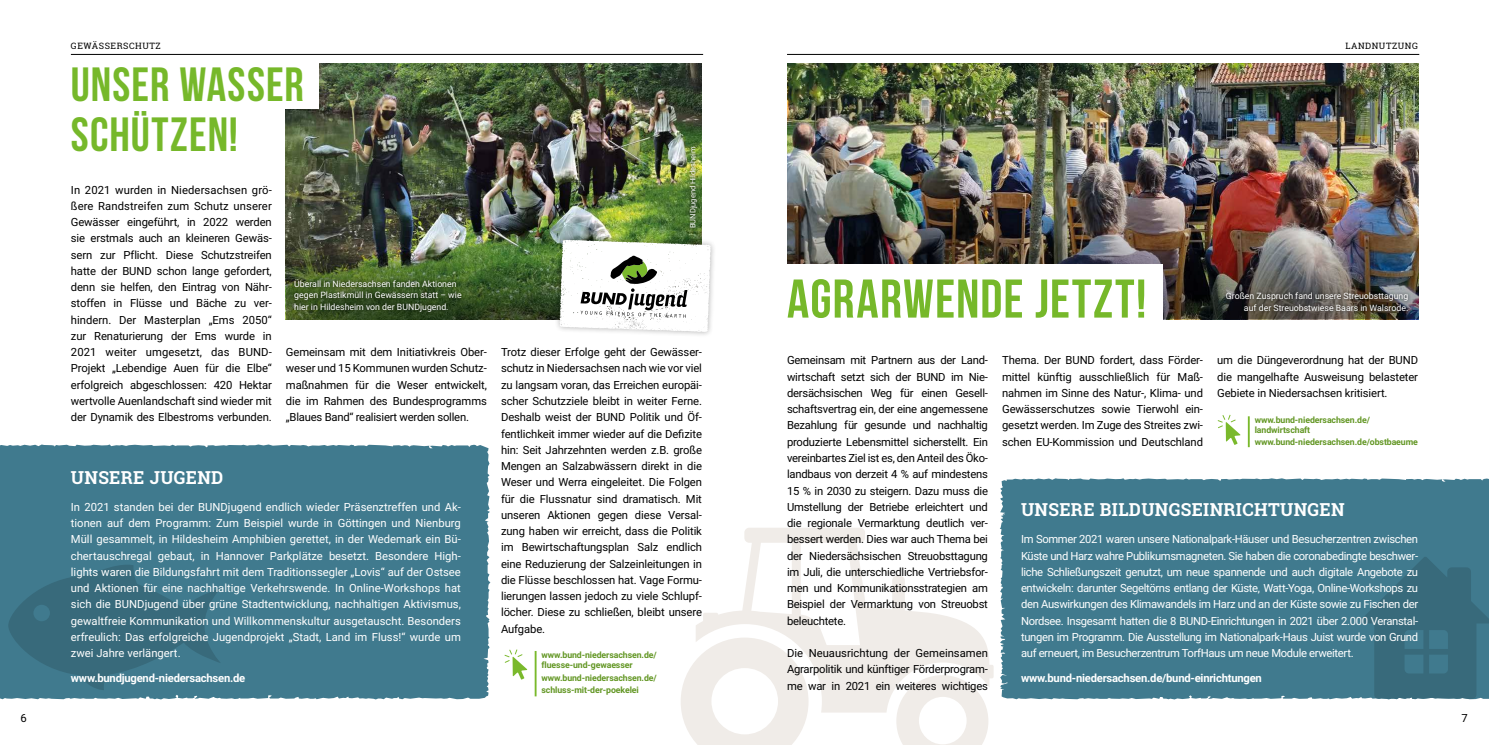
<style>
.page{position:relative;width:1489px;height:745px;background:#fff}
.page>*{position:absolute;margin:0;border:0;box-sizing:border-box;transform-origin:0 0}
.t1{font:54.38px "Bebas Neue";letter-spacing:.02em;color:#76b82a}
.t2{font:47.88px/50px "Bebas Neue";letter-spacing:.02em;color:#76b82a}
.t3{font:700 17.88px "Roboto Slab";letter-spacing:.02em;color:#fff}
.t4{font:11.25px/16.2px "Roboto";letter-spacing:-.01em;color:#000;text-align:justify}
.t5{font:11.25px/16.2px "Roboto";letter-spacing:-.01em;color:#fff;text-align:justify}
.t6{font:700 11.25px "Roboto";letter-spacing:-.02em;color:#fff}
.t7{font:8.75px/11.2px "Roboto";color:#fff}
.t8{font:700 8.75px/10.2px "Roboto";letter-spacing:-.01em;color:#629623}
.t9{font:8.75px "Roboto Slab";letter-spacing:.06em;color:#000}
.t10{font:7.5px "Roboto";color:#fff}
</style>
<div class="page">
<hr style="left:787px;top:54px;width:632px;height:1px;background:#000">
<svg style="left:681px;top:528px;width:312px;height:216px"></svg>
<img style="left:787px;top:64px;width:630px;height:48px">
<img style="left:787px;top:112px;width:630px;height:207px">
<img style="left:286px;top:64px;width:416px;height:149px">
<div style="left:55px;top:53px;width:264px;height:56px;background:#fff"></div>
<div style="left:0;top:444px;width:490px;height:255px;background:#407a8e"></div>
<hr style="left:534px;top:650px;width:2px;height:46px;background:#7ab92c">
<svg style="left:504px;top:649px;width:23px;height:30px"></svg>
<img style="left:286px;top:213px;width:416px;height:106px">
<div style="left:554px;top:234px;width:162px;height:103px;background:#000;opacity:.3"></div>
<svg style="left:559px;top:240px;width:151px;height:92px"></svg>
<div style="left:291px;top:275px;width:174px;height:40px;background:#000;opacity:.75"></div>
<div style="left:1000px;top:478px;width:488px;height:221px;background:#407a8e"></div>
<svg style="left:1359px;top:556px;width:129px;height:142px;background:#3b7082"></svg>
<hr style="left:1247px;top:416px;width:2px;height:31px;background:#7ab92c">
<svg style="left:1217px;top:414px;width:23px;height:30px"></svg>
<div style="left:768px;top:264px;width:395px;height:63px;background:#fff"></div>
<div style="left:1222px;top:288px;width:189px;height:26px;background:#000;opacity:.75"></div>
<div style="left:686px;top:143px;width:14px;height:88px;background:#000;opacity:.75"></div>
<svg style="left:8px;top:560px;width:213px;height:130px;background:#3b7183"></svg>
<hr style="left:71px;top:54px;width:632px;height:1px;background:#000">
<p class="t9" style="left:71px;top:40px;width:91px">GEWÄSSERSCHUTZ</p>
<p class="t9" style="left:1345px;top:40px;width:74px">LANDNUTZUNG</p>
<h2 class="t2" style="left:71px;top:58px;width:234px">UNSER WASSER<br>SCHÜTZEN!</h2>
<p class="t10" style="left:687px;top:228px;width:83px;rotate:-90deg">BUNDjugend Hildesheim</p>
<p class="t4" style="left:71px;top:181px;width:202px">In 2021 wurden in Niedersachsen grö&shy;ßere Randstreifen zum Schutz unserer Gewässer eingeführt, in 2022 werden sie erstmals auch an kleineren Gewäs&shy;sern zur Pflicht. Diese Schutzstreifen hatte der BUND schon lange gefordert, denn sie helfen, den Eintrag von Nähr&shy;stoffen in Flüsse und Bäche zu ver&shy;hindern. Der Masterplan „Ems 2050“ zur Renaturierung der Ems wurde in 2021 weiter umgesetzt, das BUND-Projekt „Lebendige Auen für die Elbe“ erfolgreich abgeschlossen: 420 Hektar wertvolle Auenlandschaft sind wieder mit der Dynamik des Elbestroms verbunden.</p>
<p class="t7" style="left:294px;top:278px;width:169px">Überall in Niedersachsen fanden Aktionen gegen Plastikmüll in Gewässern statt – wie hier in Hildesheim von der BUNDjugend.</p>
<p class="t4" style="left:286px;top:343px;width:202px">Gemeinsam mit dem Initiativkreis Ober&shy;weser und 15 Kommunen wurden Schutz&shy;maßnahmen für die Weser entwickelt, die im Rahmen des Bundesprogramms „Blaues Band“ realisiert werden sollen.</p>
<p class="t4" style="left:501px;top:343px;width:202px">Trotz dieser Erfolge geht der Gewässer&shy;schutz in Niedersachsen nach wie vor viel zu langsam voran, das Erreichen europäi&shy;scher Schutzziele bleibt in weiter Ferne.<br>Deshalb weist der BUND Politik und Öf&shy;fentlichkeit immer wieder auf die Defizite hin: Seit Jahrzehnten werden z.B. große Mengen an Salzabwässern direkt in die Weser und Werra eingeleitet. Die Folgen für die Flussnatur sind dramatisch. Mit unseren Aktionen gegen diese Versal&shy;zung haben wir erreicht, dass die Politik im Bewirtschaftungsplan Salz endlich eine Reduzierung der Salzeinleitungen in die Flüsse beschlossen hat. Vage Formu&shy;lierungen lassen jedoch zu viele Schlupf&shy;löcher. Diese zu schließen, bleibt unsere Aufgabe.</p>
<h3 class="t3" style="left:71px;top:465px;width:154px">UNSERE JUGEND</h3>
<p class="t5" style="left:71px;top:498px;width:391px">In 2021 standen bei der BUNDjugend endlich wieder Präsenztreffen und Ak&shy;tionen auf dem Programm: Zum Beispiel wurde in Göttingen und Nienburg Müll gesammelt, in Hildesheim Amphibien gerettet, in der Wedemark ein Bü&shy;chertauschregal gebaut, in Hannover Parkplätze besetzt. Besondere High&shy;lights waren die Bildungsfahrt mit dem Traditionssegler „Lovis“ auf der Ostsee und Aktionen für eine nachhaltige Verkehrswende. In Online-Workshops hat sich die BUNDjugend über grüne Stadtentwicklung, nachhaltigen Aktivismus, gewaltfreie Kommunikation und Willkommenskultur ausgetauscht. Besonders erfreulich: Das erfolgreiche Jugendprojekt „Stadt, Land im Fluss!“ wurde um zwei Jahre verlängert.</p>
<p class="t6" style="left:71px;top:669px;width:176px">www.bundjugend-niedersachsen.de</p>
<p class="t8" style="left:541px;top:649px;width:117px">www.bund-niedersachsen.de/ fluesse-und-gewaesser</p>
<p class="t8" style="left:541px;top:670px;width:117px;line-height:12.5px">www.bund-niedersachsen.de/ schluss-mit-der-poekelei</p>
<h1 class="t1" style="left:787px;top:269px;width:361px">AGRARWENDE JETZT!</h1>
<p class="t7" style="left:1225px;top:290px;width:184px;text-align:right">Großen Zuspruch fand unsere Streuobsttagung auf der Streuobstwiese Baars in Walsrode.</p>
<p class="t4" style="left:787px;top:351px;width:202px">Gemeinsam mit Partnern aus der Land&shy;wirtschaft setzt sich der BUND im Nie&shy;dersächsischen Weg für einen Gesell&shy;schaftsvertrag ein, der eine angemessene Bezahlung für gesunde und nachhaltig produzierte Lebensmittel sicherstellt. Ein vereinbartes Ziel ist es, den Anteil des Öko&shy;landbaus von derzeit 4 % auf mindestens 15 % in 2030 zu steigern. Dazu muss die Umstellung der Betriebe erleichtert und die regionale Vermarktung deutlich ver&shy;bessert werden. Dies war auch Thema bei der Niedersächsischen Streuobsttagung im Juli, die unterschiedliche Vertriebsfor&shy;men und Kommunikationsstrategien am Beispiel der Vermarktung von Streuobst beleuchtete.</p>
<p class="t4" style="left:787px;top:644px;width:202px">Die Neuausrichtung der Gemeinsamen Agrarpolitik und künftiger Förderprogram&shy;me war in 2021 ein weiteres wichtiges</p>
<p class="t4" style="left:1002px;top:351px;width:202px">Thema. Der BUND fordert, dass Förder&shy;mittel künftig ausschließlich für Maß&shy;nahmen im Sinne des Natur-, Klima- und Gewässerschutzes sowie Tierwohl ein&shy;gesetzt werden. Im Zuge des Streites zwi&shy;schen EU-Kommission und Deutschland</p>
<p class="t4" style="left:1217px;top:351px;width:202px">um die Düngeverordnung hat der BUND die mangelhafte Ausweisung belasteter Gebiete in Niedersachsen kritisiert.</p>
<p class="t8" style="left:1254px;top:413px;width:117px">www.bund-niedersachsen.de/ landwirtschaft</p>
<p class="t8" style="left:1254px;top:436px;width:165px">www.bund-niedersachsen.de/obstbaeume</p>
<h3 class="t3" style="left:1020px;top:497px;width:325px">UNSERE BILDUNGSEINRICHTUNGEN</h3>
<p class="t5" style="left:1020px;top:530px;width:398px">Im Sommer 2021 waren unsere Nationalpark-Häuser und Besucherzentren zwischen Küste und Harz wahre Publikumsmagneten. Sie haben die coronabedingte beschwer&shy;liche Schließungszeit genutzt, um neue spannende und auch digitale Angebote zu entwickeln: darunter Segeltörns entlang der Küste, Watt-Yoga, Online-Workshops zu den Auswirkungen des Klimawandels im Harz und an der Küste sowie zu Fischen der Nordsee. Insgesamt hatten die 8 BUND-Einrichtungen in 2021 über 2.000 Veranstal&shy;tungen im Programm. Die Ausstellung im Nationalpark-Haus Juist wurde von Grund auf erneuert, im Besucherzentrum TorfHaus um neue Module erweitert.</p>
<p class="t6" style="left:1020px;top:669px;width:242px">www.bund-niedersachsen.de/bund-einrichtungen</p>
<p class="t4" style="left:21px;top:708px;width:8px">6</p>
<p class="t4" style="left:1461px;top:708px;width:8px">7</p>
</div>
